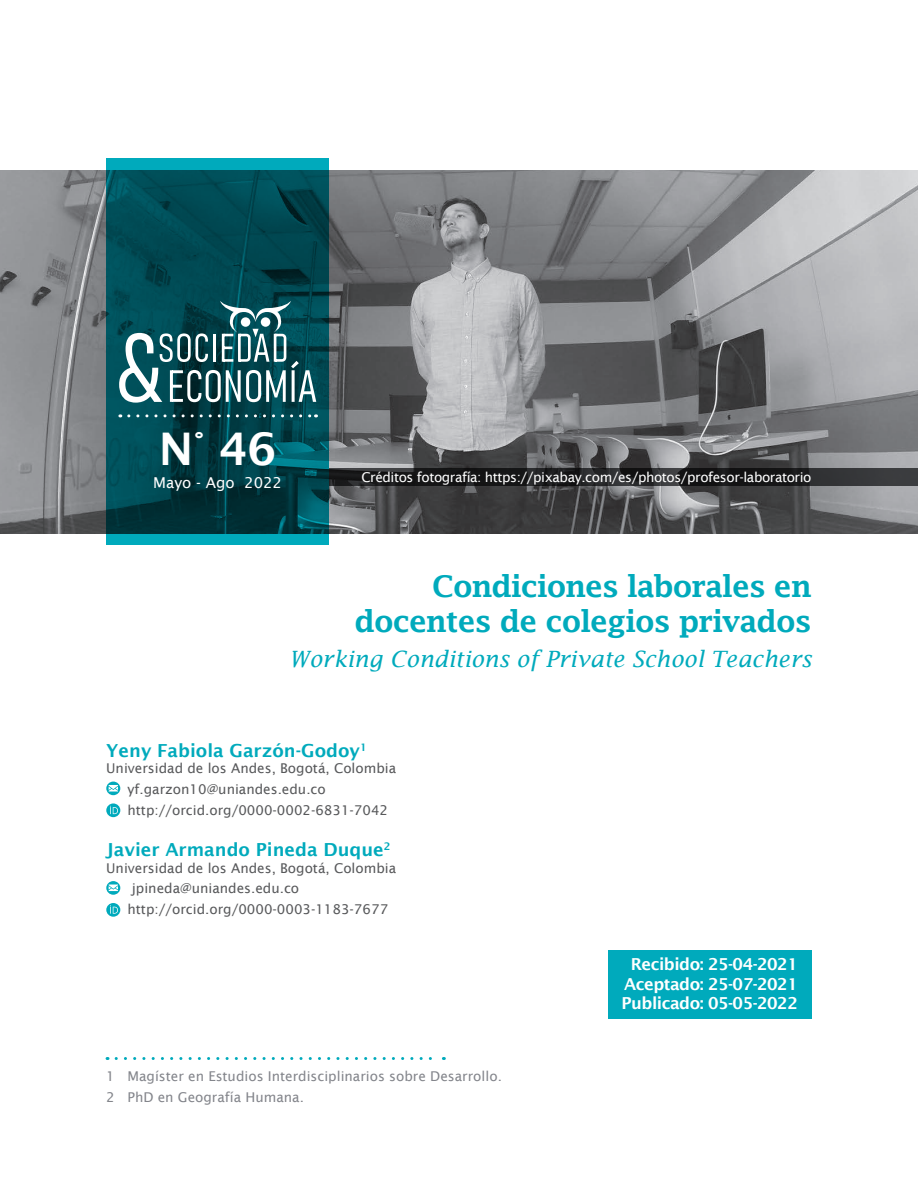
<style>
.page{position:relative;width:918px;height:1191px;background:#fff}
.page>*{position:absolute;margin:0;border:0;box-sizing:border-box;transform-origin:0 0}
.t1{font:600 45px "Lucida Sans";color:#fff}
.t2{font:600 30px "Lucida Fax";letter-spacing:-.03em;color:#00aabc}
.t3{font:italic 22.5px "Lucida Fax";color:#00aabc}
.t4{font:600 18px "Lucida Sans";color:#00aabc}
.t5{font:600 16.5px "Lucida Sans";letter-spacing:-.03em;color:#fff}
.t6{font:15px "Lucida Sans";color:#fff}
.t7{font:13.5px "Lucida Sans";color:#57585a}
.referencias{font:13.5px "Lucida Sans";color:#83858b}
.t8{font:13.5px "Lucida Sans";letter-spacing:-.03em;color:#fff}
</style>
<div class="page">
<img style="left:0;top:170px;width:918px;height:364px">
<svg style="left:329px;top:469px;width:589px;height:17px;background:#202122"></svg>
<svg style="left:106px;top:158px;width:223px;height:386px;background:#004d57"></svg>
<svg style="left:119px;top:300px;width:197px;height:102px"></svg>
<svg style="left:129px;top:414px;width:188px;height:3px"></svg>
<div style="left:608px;top:950px;width:204px;height:69px;background:#00aabc"></div>
<svg style="left:106px;top:781px;width:14px;height:14px"></svg>
<svg style="left:106px;top:881px;width:14px;height:13px"></svg>
<svg style="left:106px;top:803px;width:14px;height:14px"></svg>
<svg style="left:106px;top:903px;width:14px;height:13px"></svg>
<svg style="left:116px;top:1057px;width:328px;height:3px"></svg>
<p class="t1" style="left:159px;top:423px;width:119px">N° 46</p>
<p class="t6" style="left:153px;top:474px;width:130px">Mayo - Ago 2022</p>
<p class="t8" style="left:361px;top:469px;width:452px">Créditos fotografía: https://pixabay.com/es/photos/profesor-laboratorio</p>
<p class="t2" style="left:432px;top:569px;width:381px">Condiciones laborales en</p>
<p class="t2" style="left:355px;top:604px;width:459px">docentes de colegios privados</p>
<p class="t3" style="left:289px;top:646px;width:524px">Working Conditions of Private School Teachers</p>
<p class="t4" style="left:106px;top:740px;width:262px">Yeny Fabiola Garzón-Godoy<sup>1</sup></p>
<p class="t7" style="left:106px;top:760px;width:291px">Universidad de los Andes, Bogotá, Colombia</p>
<p class="t7" style="left:128px;top:781px;width:200px">yf.garzon10@uniandes.edu.co</p>
<p class="t7" style="left:128px;top:802px;width:262px">http://orcid.org/0000-0002-6831-7042</p>
<p class="t4" style="left:106px;top:839px;width:286px">Javier Armando Pineda Duque<sup>2</sup></p>
<p class="t7" style="left:106px;top:860px;width:291px">Universidad de los Andes, Bogotá, Colombia</p>
<p class="t7" style="left:132px;top:880px;width:169px">jpineda@uniandes.edu.co</p>
<p class="t7" style="left:128px;top:901px;width:262px">http://orcid.org/0000-0003-1183-7677</p>
<p class="referencias" style="left:106px;top:1068px;width:397px">1 Magíster en Estudios Interdisciplinarios sobre Desarrollo.</p>
<p class="referencias" style="left:106px;top:1089px;width:199px">2 PhD en Geografía Humana.</p>
<p class="t5" style="left:631px;top:955px;width:169px">Recibido: 25-04-2021</p>
<p class="t5" style="left:624px;top:974px;width:175px">Aceptado: 25-07-2021</p>
<p class="t5" style="left:622px;top:994px;width:178px">Publicado: 05-05-2022</p>
</div>
